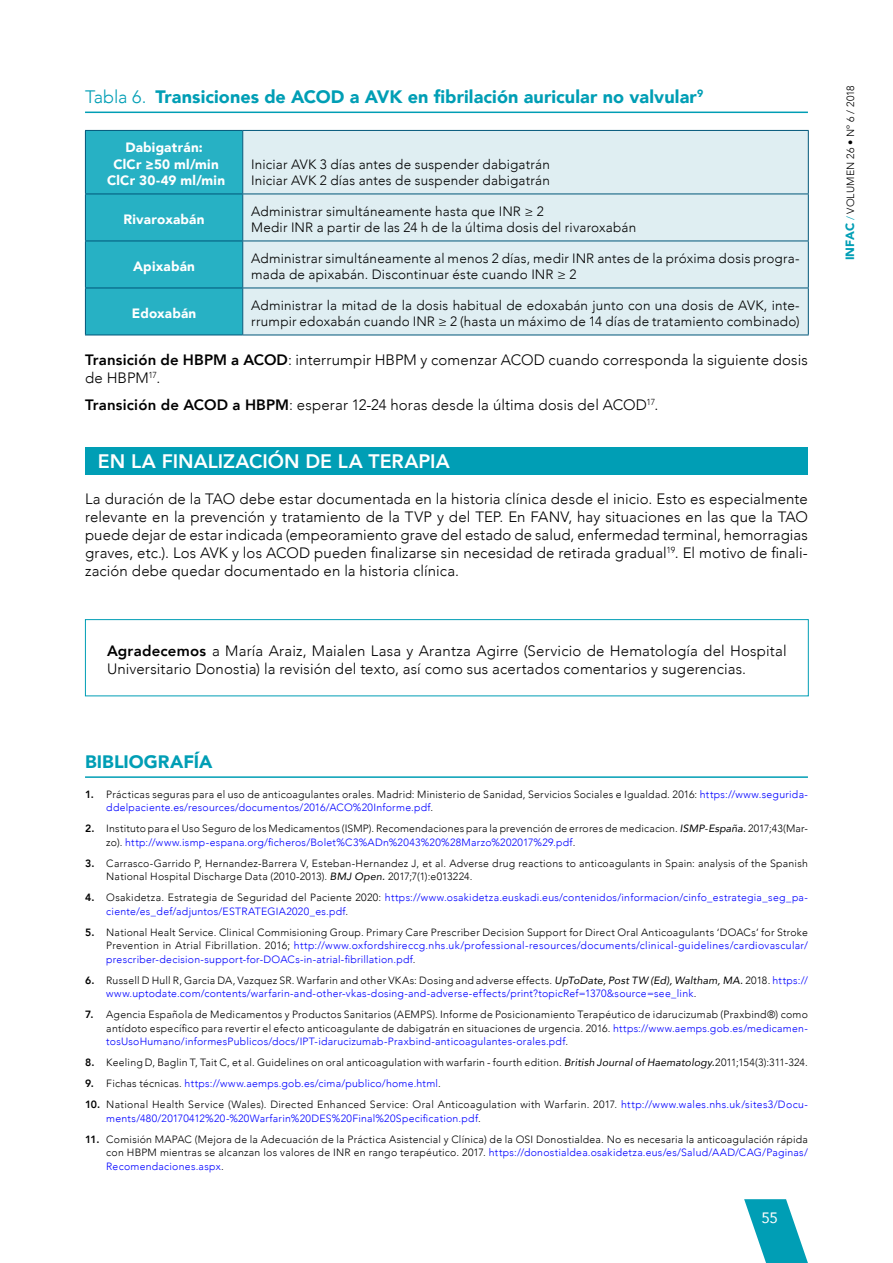
<style>
.page{position:relative;width:893px;height:1263px;background:#fff}
.page>*{position:absolute;margin:0;border:0;box-sizing:border-box;transform-origin:0 0}
.Titulo1{font:800 19.5px "Avenir";color:#fff}
.TABLA_titulo{font:900 18px "Avenir";letter-spacing:.005em;color:#009eb5}
.Titulo2{font:900 18px "Avenir";color:#009eb5}
.Texto_general{font:300 15px/18px "Avenir";letter-spacing:.01em;color:#000}
.t1{font:15px "Avenir";color:#fff}
.TABLA_texto{font:300 13.5px/16.5px "Avenir";letter-spacing:.015em;color:#000}
.TABLA_cabecera{font:900 13.5px "Avenir";letter-spacing:.015em;color:#fff}
.Texto_bibliografia{font:300 10.5px/13.5px "Avenir";letter-spacing:.02em;color:#000}
.Texto_bibliografia-2{font:300 10.5px/13.5px "Avenir";letter-spacing:.025em;color:#00f}
.s1{font-weight:300}
.s2{font-weight:800}
.s3{color:#00f}
.s4{font-weight:400;font-style:italic}
.s5{font-weight:800;color:#000}
.s6{color:#000}
.s7{font-weight:400;font-style:italic;color:#000}
.s8{font-weight:900;font-size:12px;color:#009eb5}
.s9{color:#009eb5}
</style>
<div class="page">
<hr style="left:85px;top:112px;width:723px;height:1px;background:#009eb5">
<div style="left:85px;top:447px;width:723px;height:28px;background:#009eb5"></div>
<hr style="left:85px;top:776px;width:723px;height:2px;background:#009eb5">
<div style="left:86px;top:131px;width:156px;height:204px;background:#27b1c4"></div>
<div style="left:243px;top:131px;width:565px;height:204px;background:#dfeef2"></div>
<hr style="left:85px;top:194px;width:158px;height:1px;background:#005679">
<hr style="left:243px;top:194px;width:566px;height:1px;background:#005679">
<hr style="left:85px;top:241px;width:158px;height:1px;background:#005679">
<hr style="left:243px;top:241px;width:566px;height:1px;background:#005679">
<hr style="left:85px;top:288px;width:158px;height:1px;background:#005679">
<hr style="left:243px;top:288px;width:566px;height:1px;background:#005679">
<hr style="left:243px;top:130px;width:566px;height:1px;background:#005679">
<hr style="left:808px;top:131px;width:1px;height:63px;background:#005679">
<hr style="left:808px;top:194px;width:1px;height:47px;background:#005679">
<hr style="left:808px;top:241px;width:1px;height:47px;background:#005679">
<hr style="left:808px;top:288px;width:1px;height:47px;background:#005679">
<hr style="left:243px;top:335px;width:566px;height:1px;background:#005679">
<hr style="left:85px;top:130px;width:158px;height:1px;background:#005679">
<hr style="left:85px;top:131px;width:1px;height:63px;background:#005679">
<hr style="left:242px;top:131px;width:1px;height:63px;background:#005679">
<hr style="left:85px;top:194px;width:1px;height:47px;background:#005679">
<hr style="left:242px;top:194px;width:1px;height:47px;background:#005679">
<hr style="left:85px;top:241px;width:1px;height:47px;background:#005679">
<hr style="left:242px;top:241px;width:1px;height:47px;background:#005679">
<hr style="left:85px;top:288px;width:1px;height:47px;background:#005679">
<hr style="left:242px;top:288px;width:1px;height:47px;background:#005679">
<hr style="left:85px;top:335px;width:158px;height:1px;background:#005679">
<div style="left:85px;top:619px;width:724px;height:77px;border:1px solid #009eb5"></div>
<svg style="left:744px;top:1199px;width:64px;height:64px"></svg>
<p class="TABLA_titulo" style="left:85px;top:81px;width:620px"><span class="s1">Tabla 6.</span> Transiciones de ACOD a AVK en fibrilación auricular no valvular<sup>9</sup></p>
<p class="TABLA_cabecera" style="left:125px;top:136px;width:79px">Dabigatrán:</p>
<p class="TABLA_cabecera" style="left:113px;top:153px;width:107px">ClCr ≥50 ml/min</p>
<p class="TABLA_cabecera" style="left:107px;top:169px;width:120px">ClCr 30-49 ml/min</p>
<p class="TABLA_texto" style="left:251px;top:156px;width:300px">Iniciar AVK 3 días antes de suspender dabigatrán</p>
<p class="TABLA_texto" style="left:251px;top:173px;width:300px">Iniciar AVK 2 días antes de suspender dabigatrán</p>
<p class="TABLA_cabecera" style="left:124px;top:208px;width:83px">Rivaroxabán</p>
<p class="TABLA_texto" style="left:251px;top:203px;width:294px">Administrar simultáneamente hasta que INR ≥ 2</p>
<p class="TABLA_texto" style="left:251px;top:220px;width:386px">Medir INR a partir de las 24 h de la última dosis del rivaroxabán</p>
<p class="TABLA_cabecera" style="left:133px;top:255px;width:63px">Apixabán</p>
<p class="TABLA_texto" style="left:251px;top:250px;width:550px">Administrar simultáneamente al menos 2 días, medir INR antes de la próxima dosis progra&shy;mada de apixabán. Discontinuar éste cuando INR ≥ 2</p>
<p class="TABLA_cabecera" style="left:132px;top:302px;width:66px">Edoxabán</p>
<p class="TABLA_texto" style="left:251px;top:297px;width:550px">Administrar la mitad de la dosis habitual de edoxabán junto con una dosis de AVK, inte&shy;rrumpir edoxabán cuando INR ≥ 2 (hasta un máximo de 14 días de tratamiento combinado)</p>
<p class="Texto_general" style="left:85px;top:351px;width:724px"><span class="s2">Transición de HBPM a ACOD</span>: interrumpir HBPM y comenzar ACOD cuando corresponda la siguiente dosis de HBPM<sup>17</sup>.</p>
<p class="Texto_general" style="left:85px;top:396px;width:575px"><span class="s2">Transición de ACOD a HBPM</span>: esperar 12-24 horas desde la última dosis del ACOD<sup>17</sup>.</p>
<p class="Titulo1" style="left:98px;top:446px;width:353px">EN LA FINALIZACIÓN DE LA TERAPIA</p>
<p class="Texto_general" style="left:85px;top:490px;width:724px;text-align:justify">La duración de la TAO debe estar documentada en la historia clínica desde el inicio. Esto es especialmente relevante en la prevención y tratamiento de la TVP y del TEP. En FANV, hay situaciones en las que la TAO puede dejar de estar indicada (empeoramiento grave del estado de salud, enfermedad terminal, hemorragias graves, etc.). Los AVK y los ACOD pueden finalizarse sin necesidad de retirada gradual<sup>19</sup>. El motivo de finali&shy;zación debe quedar documentado en la historia clínica.</p>
<p class="Texto_general" style="left:107px;top:642px;width:681px"><span class="s2">Agradecemos</span> a María Araiz, Maialen Lasa y Arantza Agirre (Servicio de Hematología del Hospital<br>Universitario Donostia) la revisión del texto, así como sus acertados comentarios y sugerencias.</p>
<p class="Titulo2" style="left:85px;top:746px;width:129px">BIBLIOGRAFÍA</p>
<p class="Texto_bibliografia" style="left:106px;top:787px;width:703px;text-indent:-21px"><span class="s2">1.</span> Prácticas seguras para el uso de anticoagulantes orales. Madrid: Ministerio de Sanidad, Servicios Sociales e Igualdad. 2016: <span class="s3">https://www.segurida&shy;ddelpaciente.es/resources/documentos/2016/ACO%20Informe.pdf</span>.</p>
<p class="Texto_bibliografia" style="left:106px;top:822px;width:703px;text-indent:-21px"><span class="s2">2.</span> Instituto para el Uso Seguro de los Medicamentos (ISMP). Recomendaciones para la prevención de errores de medicacion. <span class="s4">ISMP-España.</span> 2017;43(Mar&shy;zo). <span class="s3">http://www.ismp-espana.org/ficheros/Bolet%C3%ADn%2043%20%28Marzo%202017%29.pdf</span>.</p>
<p class="Texto_bibliografia" style="left:106px;top:856px;width:703px;text-indent:-21px"><span class="s2">3.</span> Carrasco-Garrido P, Hernandez-Barrera V, Esteban-Hernandez J, et al. Adverse drug reactions to anticoagulants in Spain: analysis of the Spanish<br>National Hospital Discharge Data (2010-2013). <span class="s4">BMJ Open.</span> 2017;7(1):e013224.</p>
<p class="Texto_bibliografia-2" style="left:106px;top:891px;width:703px;text-indent:-21px"><span class="s5">4.</span> <span class="s6">Osakidetza. Estrategia de Seguridad del Paciente 2020:</span> https://www.osakidetza.euskadi.eus/contenidos/informacion/cinfo_estrategia_seg_pa&shy;ciente/es_def/adjuntos/ESTRATEGIA2020_es.pdf<span class="s6">.</span></p>
<p class="Texto_bibliografia-2" style="left:106px;top:925px;width:703px;text-align:justify;text-indent:-21px"><span class="s5">5.</span> <span class="s6">National Healt Service. Clinical Commisioning Group. Primary Care Prescriber Decision Support for Direct Oral Anticoagulants ‘DOACs’ for Stroke Prevention in Atrial Fibrillation. 2016;</span> http://www.oxfordshireccg.nhs.uk/professional-resources/documents/clinical-guidelines/cardiovascular/ prescriber-decision-support-for-DOACs-in-atrial-fibrillation.pdf<span class="s6">.</span></p>
<p class="Texto_bibliografia-2" style="left:106px;top:973px;width:703px;text-indent:-21px"><span class="s5">6.</span> <span class="s6">Russell D Hull R, Garcia DA, Vazquez SR. Warfarin and other VKAs: Dosing and adverse effects.</span> <span class="s7">UpToDate, Post TW (Ed), Waltham, MA.</span> <span class="s6">2018.</span> https:// www.uptodate.com/contents/warfarin-and-other-vkas-dosing-and-adverse-effects/print?topicRef=1370&amp;source=see_link<span class="s6">.</span></p>
<p class="Texto_bibliografia" style="left:106px;top:1008px;width:703px;text-align:justify;text-indent:-21px"><span class="s2">7.</span> Agencia Española de Medicamentos y Productos Sanitarios (AEMPS). Informe de Posicionamiento Terapéutico de idarucizumab (Praxbind®) como antídoto específico para revertir el efecto anticoagulante de dabigatrán en situaciones de urgencia. 2016. <span class="s3">https://www.aemps.gob.es/medicamen&shy;tosUsoHumano/informesPublicos/docs/IPT-idarucizumab-Praxbind-anticoagulantes-orales.pdf</span>.</p>
<p class="Texto_bibliografia" style="left:85px;top:1056px;width:724px"><span class="s2">8.</span> Keeling D, Baglin T, Tait C, et al. Guidelines on oral anticoagulation with warfarin - fourth edition. <span class="s4">British Journal of Haematology.</span>2011;154(3):311-324.</p>
<p class="Texto_bibliografia-2" style="left:85px;top:1077px;width:357px"><span class="s5">9.</span> <span class="s6">Fichas técnicas.</span> https://www.aemps.gob.es/cima/publico/home.html<span class="s6">.</span></p>
<p class="Texto_bibliografia-2" style="left:106px;top:1098px;width:703px;text-indent:-21px"><span class="s5">10.</span> <span class="s6">National Health Service (Wales). Directed Enhanced Service: Oral Anticoagulation with Warfarin. 2017.</span> http://www.wales.nhs.uk/sites3/Docu&shy;ments/480/20170412%20-%20Warfarin%20DES%20Final%20Specification.pdf<span class="s6">.</span></p>
<p class="Texto_bibliografia" style="left:106px;top:1132px;width:703px;text-align:justify;text-indent:-21px"><span class="s2">11.</span> Comisión MAPAC (Mejora de la Adecuación de la Práctica Asistencial y Clínica) de la OSI Donostialdea. No es necesaria la anticoagulación rápida con HBPM mientras se alcanzan los valores de INR en rango terapéutico. 2017. <span class="s3">https://donostialdea.osakidetza.eus/es/Salud/AAD/CAG/Paginas/ Recomendaciones.aspx</span>.</p>
<h3 class="t1" style="left:761px;top:1206px;width:18px">55</h3>
<p class="Texto_bibliografia" style="left:844px;top:260px;width:177px;rotate:-90deg"><span class="s8">INFAC</span> <span class="s9">/</span> VOLUMEN 26 • Nº 6 / 2018</p>
</div>
